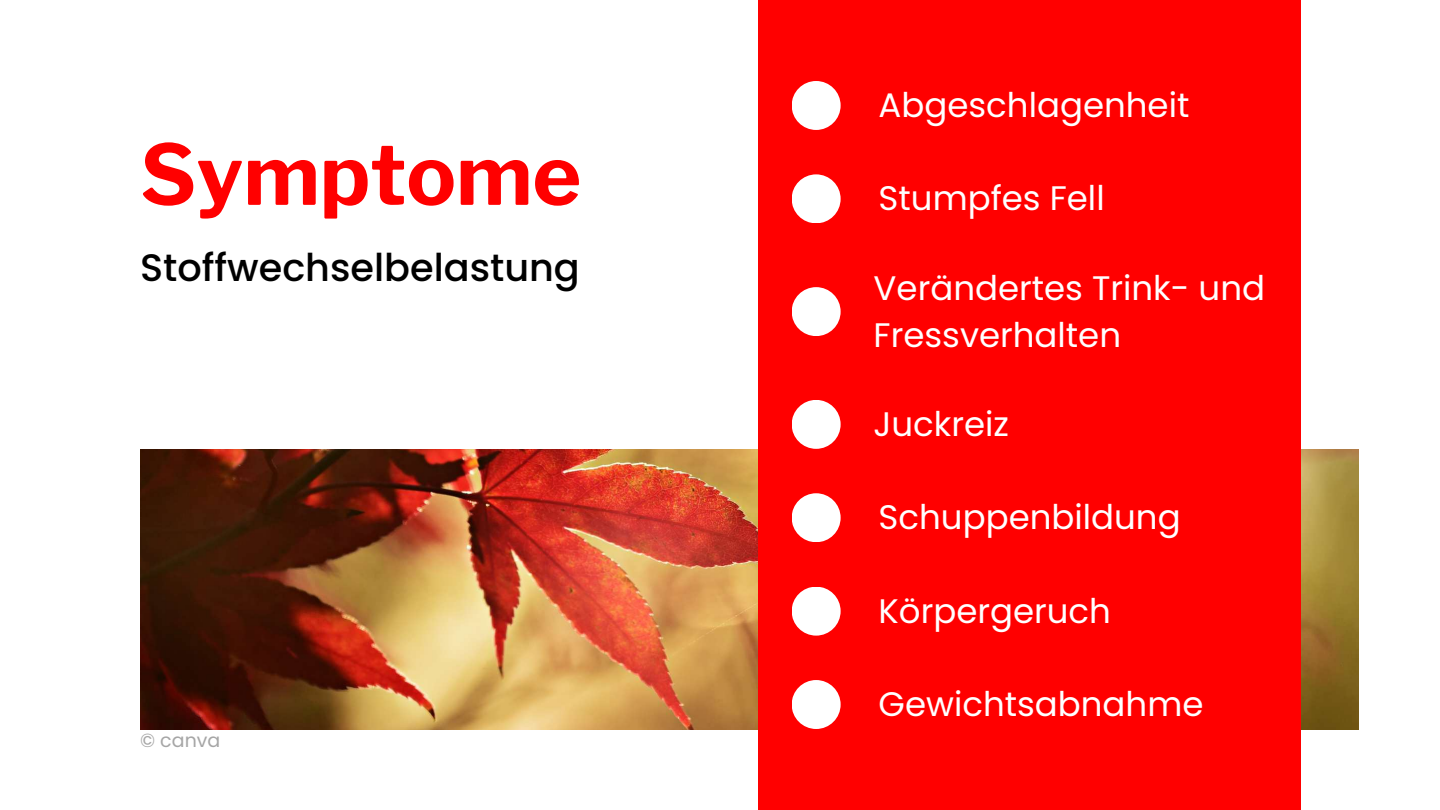
<style>
.page{position:relative;width:1440px;height:810px;background:#fff}
.page>*{position:absolute;margin:0;border:0;box-sizing:border-box;transform-origin:0 0}
.t1{font:700 83.1px "Libre Franklin";color:#f00}
.t2{font:500 38.2px "Poppins";color:#000}
.t3{font:34px/47.2px "Poppins";color:#fff}
.t4{font:19px "Poppins";color:#a6a6a6}
</style>
<div class="page">
<img style="left:140px;top:450px;width:1219px;height:279px">
<div style="left:758px;top:0;width:542px;height:810px;background:#f00"></div>
<div style="left:792px;top:81px;width:49px;height:49px;background:#fff;border-radius:50%"></div>
<div style="left:792px;top:174px;width:49px;height:49px;background:#fff;border-radius:50%"></div>
<div style="left:792px;top:287px;width:49px;height:49px;background:#fff;border-radius:50%"></div>
<div style="left:792px;top:400px;width:49px;height:49px;background:#fff;border-radius:50%"></div>
<div style="left:792px;top:493px;width:49px;height:49px;background:#fff;border-radius:50%"></div>
<div style="left:792px;top:587px;width:49px;height:49px;background:#fff;border-radius:50%"></div>
<div style="left:792px;top:680px;width:49px;height:49px;background:#fff;border-radius:50%"></div>
<h1 class="t1" style="left:140px;top:125px;width:443px">Symptome</h1>
<p class="t2" style="left:140px;top:246px;width:441px">Stoffwechselbelastung</p>
<p class="t4" style="left:140px;top:729px;width:82px">© canva</p>
<p class="t3" style="left:879px;top:82px;width:312px">Abgeschlagenheit</p>
<p class="t3" style="left:879px;top:175px;width:228px">Stumpfes Fell</p>
<p class="t3" style="left:874px;top:264px;width:393px">Verändertes Trink- und<br>Fressverhalten</p>
<p class="t3" style="left:873px;top:401px;width:137px">Juckreiz</p>
<p class="t3" style="left:879px;top:494px;width:304px">Schuppenbildung</p>
<p class="t3" style="left:879px;top:587px;width:234px">Körpergeruch</p>
<p class="t3" style="left:879px;top:681px;width:326px">Gewichtsabnahme</p>
</div>
